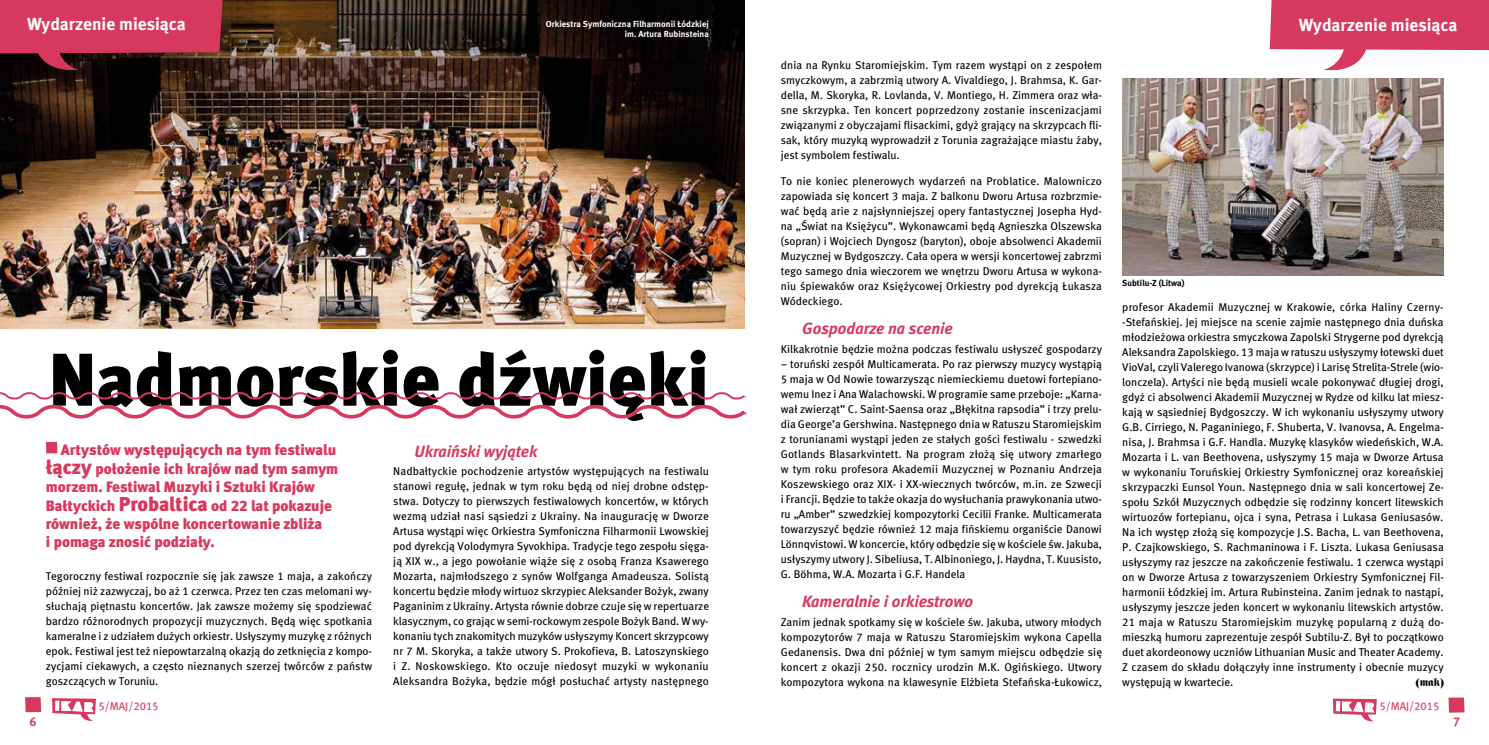
<style>
.page{position:relative;width:1489px;height:745px;background:#fff}
.page>*{position:absolute;margin:0;border:0;box-sizing:border-box;transform-origin:0 0}
.t1{font:74.5px "Meta Black CELF";color:#000}
.t2{font:17.5px "Meta Bold CELF";color:#fff}
.t3{font:italic 16.25px "Meta Bold CELF";color:#d7395e}
.t4{font:15px/18.4px "Meta Black CELF";color:#d7395e}
.t5{font:12.5px "Meta Bold CELF";color:#d7395e}
.t6{font:11.25px/15px "Meta Book CELF";color:#000;text-align:justify}
.t7{font:11.25px "Meta Book CELF";color:#d7395e}
.t8{font:11.25px "Frankenstein";color:#000}
.t9{font:8.75px/10.5px "Meta Bold CELF";color:#fff;text-align:right}
.t10{font:8.75px "Meta Bold CELF";color:#000}
.s1{font-size:20px}
</style>
<div class="page">
<img style="left:0;top:0;width:744px;height:328px">
<svg style="left:52px;top:698px;width:44px;height:23px"></svg>
<svg style="left:25px;top:697px;width:16px;height:14px"></svg>
<svg style="left:46px;top:441px;width:11px;height:12px"></svg>
<svg style="left:0;top:0;width:222px;height:75px;background:#a22d46"></svg>
<svg style="left:1332px;top:698px;width:44px;height:24px"></svg>
<svg style="left:1448px;top:697px;width:16px;height:15px"></svg>
<img style="left:1122px;top:78px;width:321px;height:197px">
<svg style="left:0;top:392px;width:747px;height:27px"></svg>
<svg style="left:1269px;top:0;width:220px;height:71px"></svg>
<h2 class="t2" style="left:27px;top:13px;width:160px">Wydarzenie miesiąca</h2>
<p class="t9" style="left:546px;top:19px;width:164px">Orkiestra Symfoniczna Filharmonii Łódzkiej im. Artura Rubinsteina</p>
<h1 class="t1" style="left:49px;top:334px;width:661px">Nadmorskie dźwięki</h1>
<h3 class="t4" style="left:46px;top:440px;width:294px;text-indent:15px">Artystów występujących na tym festiwalu <span class="s1">łączy</span> położenie ich krajów nad tym samym morzem. Festiwal Muzyki i Sztuki Krajów Bałtyckich <span class="s1">Probaltica</span> od 22 lat pokazuje również, że wspólne koncertowanie zbliża<br>i pomaga znosić podziały.</h3>
<h3 class="t3" style="left:414px;top:440px;width:124px">Ukraiński wyjątek</h3>
<p class="t6" style="left:393px;top:463px;width:317px">Nadbałtyckie pochodzenie artystów występujących na festiwalu stanowi regułę, jednak w tym roku będą od niej drobne odstęp&shy;stwa. Dotyczy to pierwszych festiwalowych koncertów, w których wezmą udział nasi sąsiedzi z Ukrainy. Na inaugurację w Dworze Artusa wystąpi więc Orkiestra Symfoniczna Filharmonii Lwowskiej pod dyrekcją Volodymyra Syvokhipa. Tradycje tego zespołu sięga&shy;ją XIX w., a jego powołanie wiąże się z osobą Franza Ksawerego Mozarta, najmłodszego z synów Wolfganga Amadeusza. Solistą koncertu będzie młody wirtuoz skrzypiec Aleksander Bożyk, zwany Paganinim z Ukrainy. Artysta równie dobrze czuje się w repertuarze klasycznym, co grając w semi-rockowym zespole Bożyk Band. W wy&shy;konaniu tych znakomitych muzyków usłyszymy Koncert skrzypcowy nr 7 M. Skoryka, a także utwory S. Prokofieva, B. Latoszynskiego i Z. Noskowskiego. Kto oczuje niedosyt muzyki w wykonaniu Aleksandra Bożyka, będzie mógł posłuchać artysty następnego</p>
<p class="t6" style="left:46px;top:568px;width:328px">Tegoroczny festiwal rozpocznie się jak zawsze 1 maja, a zakończy później niż zazwyczaj, bo aż 1 czerwca. Przez ten czas melomani wy&shy;słuchają piętnastu koncertów. Jak zawsze możemy się spodziewać bardzo różnorodnych propozycji muzycznych. Będą więc spotkania kameralne i z udziałem dużych orkiestr. Usłyszymy muzykę z różnych epok. Festiwal jest też niepowtarzalną okazją do zetknięcia z kompo&shy;zycjami ciekawych, a często nieznanych szerzej twórców z państw goszczących w Toruniu.</p>
<p class="t5" style="left:30px;top:713px;width:9px">6</p>
<p class="t7" style="left:98px;top:698px;width:62px">5/MAJ/2015</p>
<p class="t6" style="left:780px;top:58px;width:323px">dnia na Rynku Staromiejskim. Tym razem wystąpi on z zespołem smyczkowym, a zabrzmią utwory A. Vivaldiego, J. Brahmsa, K. Gar&shy;della, M. Skoryka, R. Lovlanda, V. Montiego, H. Zimmera oraz wła&shy;sne skrzypka. Ten koncert poprzedzony zostanie inscenizacjami związanymi z obyczajami flisackimi, gdyż grający na skrzypcach fli&shy;sak, który muzyką wyprowadził z Torunia zagrażające miastu żaby, jest symbolem festiwalu.</p>
<p class="t6" style="left:780px;top:173px;width:323px">To nie koniec plenerowych wydarzeń na Problatice. Malowniczo zapowiada się koncert 3 maja. Z balkonu Dworu Artusa rozbrzmie&shy;wać będą arie z najsłynniejszej opery fantastycznej Josepha Hyd&shy;na „Świat na Księżycu”. Wykonawcami będą Agnieszka Olszewska (sopran) i Wojciech Dyngosz (baryton), oboje absolwenci Akademii Muzycznej w Bydgoszczy. Cała opera w wersji koncertowej zabrzmi tego samego dnia wieczorem we wnętrzu Dworu Artusa w wykona&shy;niu śpiewaków oraz Księżycowej Orkiestry pod dyrekcją Łukasza Wódeckiego.</p>
<h3 class="t3" style="left:802px;top:318px;width:152px">Gospodarze na scenie</h3>
<p class="t6" style="left:780px;top:341px;width:322px">Kilkakrotnie będzie można podczas festiwalu usłyszeć gospodarzy</p>
<p class="t6" style="left:780px;top:356px;width:323px">– toruński zespół Multicamerata. Po raz pierwszy muzycy wystąpią 5 maja w Od Nowie towarzysząc niemieckiemu duetowi fortepiano&shy;wemu Inez i Ana Walachowski. W programie same przeboje: „Karna&shy;wał zwierząt” C. Saint-Saensa oraz „Błękitna rapsodia” i trzy prelu&shy;dia George’a Gershwina. Następnego dnia w Ratuszu Staromiejskim z torunianami wystąpi jeden ze stałych gości festiwalu - szwedzki Gotlands Blasarkvintett. Na program złożą się utwory zmarłego w tym roku profesora Akademii Muzycznej w Poznaniu Andrzeja Koszewskiego oraz XIX- i XX-wiecznych twórców, m.in. ze Szwecji i Francji. Będzie to także okazja do wysłuchania prawykonania utwo&shy;ru „Amber” szwedzkiej kompozytorki Cecilii Franke. Multicamerata towarzyszyć będzie również 12 maja fińskiemu organiście Danowi Lönnqvistowi. W koncercie, który odbędzie się w kościele św. Jakuba, usłyszymy utwory J. Sibeliusa, T. Albinoniego, J. Haydna, T. Kuusisto, G. Böhma, W.A. Mozarta i G.F. Handela</p>
<h3 class="t3" style="left:802px;top:591px;width:173px">Kameralnie i orkiestrowo</h3>
<p class="t6" style="left:780px;top:614px;width:323px">Zanim jednak spotkamy się w kościele św. Jakuba, utwory młodych kompozytorów 7 maja w Ratuszu Staromiejskim wykona Capella Gedanensis. Dwa dni później w tym samym miejscu odbędzie się koncert z okazji 250. rocznicy urodzin M.K. Ogińskiego. Utwory kompozytora wykona na klawesynie Elżbieta Stefańska-Łukowicz,</p>
<p class="t10" style="left:1122px;top:277px;width:64px">Subtilu-Z (Litwa)</p>
<h2 class="t2" style="left:1298px;top:13px;width:160px">Wydarzenie miesiąca</h2>
<p class="t6" style="left:1122px;top:299px;width:323px">profesor Akademii Muzycznej w Krakowie, córka Haliny Czerny--Stefańskiej. Jej miejsce na scenie zajmie następnego dnia duńska młodzieżowa orkiestra smyczkowa Zapolski Strygerne pod dyrekcją Aleksandra Zapolskiego. 13 maja w ratuszu usłyszymy łotewski duet VioVal, czyli Valerego Ivanowa (skrzypce) i Larisę Strelita-Strele (wio&shy;lonczela). Artyści nie będą musieli wcale pokonywać długiej drogi, gdyż ci absolwenci Akademii Muzycznej w Rydze od kilku lat miesz&shy;kają w sąsiedniej Bydgoszczy. W ich wykonaniu usłyszymy utwory G.B. Cirriego, N. Paganiniego, F. Shuberta, V. Ivanovsa, A. Engelma&shy;nisa, J. Brahmsa i G.F. Handla. Muzykę klasyków wiedeńskich, W.A.<br>Mozarta i L. van Beethovena, usłyszymy 15 maja w Dworze Artusa w wykonaniu Toruńskiej Orkiestry Symfonicznej oraz koreańskiej skrzypaczki Eunsol Youn. Następnego dnia w sali koncertowej Ze&shy;społu Szkół Muzycznych odbędzie się rodzinny koncert litewskich wirtuozów fortepianu, ojca i syna, Petrasa i Lukasa Geniusasów.<br>Na ich występ złożą się kompozycje J.S. Bacha, L. van Beethovena, P. Czajkowskiego, S. Rachmaninowa i F. Liszta. Lukasa Geniusasa usłyszymy raz jeszcze na zakończenie festiwalu. 1 czerwca wystąpi on w Dworze Artusa z towarzyszeniem Orkiestry Symfonicznej Fil&shy;harmonii Łódzkiej im. Artura Rubinsteina. Zanim jednak to nastąpi, usłyszymy jeszcze jeden koncert w wykonaniu litewskich artystów.<br>21 maja w Ratuszu Staromiejskim muzykę popularną z dużą do&shy;mieszką humoru zaprezentuje zespół Subtilu-Z. Był to początkowo duet akordeonowy uczniów Lithuanian Music and Theater Academy.<br>Z czasem do składu dołączyły inne instrumenty i obecnie muzycy występują w kwartecie.</p>
<p class="t8" style="left:1415px;top:675px;width:29px">(mak)</p>
<p class="t7" style="left:1379px;top:699px;width:62px">5/MAJ/2015</p>
<p class="t5" style="left:1452px;top:713px;width:9px">7</p>
</div>
